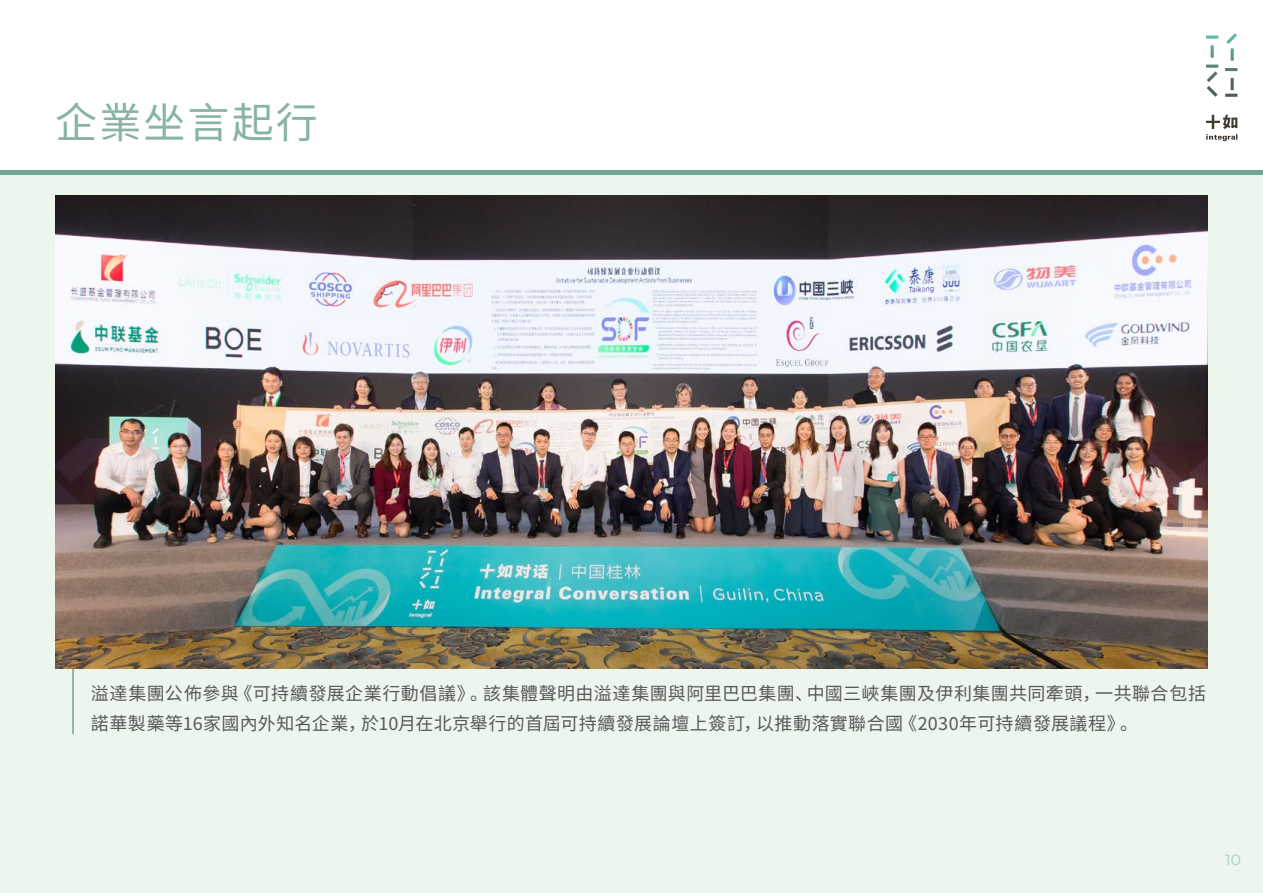
<style>
.page{position:relative;width:1263px;height:893px;background:#edf6ed}
.page>*{position:absolute;margin:0;border:0;box-sizing:border-box;transform-origin:0 0}
.t1{font:42px "Source Han Sans TW";letter-spacing:.05em;color:#87b4a4}
.t2{font:18px/30px "Source Han Sans CN";letter-spacing:.02em;color:#58595b}
.t3{font:15px "Gotham";color:#afcdc1}
</style>
<div class="page">
<div style="left:0;top:0;width:1263px;height:170px;background:#fff"></div>
<svg style="left:1206px;top:33px;width:31px;height:108px"></svg>
<div style="left:0;top:170px;width:1263px;height:5px;background:#6ea592"></div>
<hr style="left:72px;top:227px;width:2px;height:507px;background:#6ea592">
<img style="left:55px;top:196px;width:1153px;height:472px">
<h1 class="t1" style="left:55px;top:99px;width:264px">企業坐言起行</h1>
<p class="t2" style="left:91px;top:678px;width:1117px">溢達集團公佈參與《可持續發展企業行動倡議》。該集體聲明由溢達集團與阿里巴巴集團、中國三峽集團及伊利集團共同牽頭，一共聯合包括諾華製藥等16家國內外知名企業，於10月在北京舉行的首屆可持續發展論壇上簽訂，以推動落實聯合國《2030年可持續發展議程》。</p>
<p class="t3" style="left:1225px;top:850px;width:18px">10</p>
</div>
